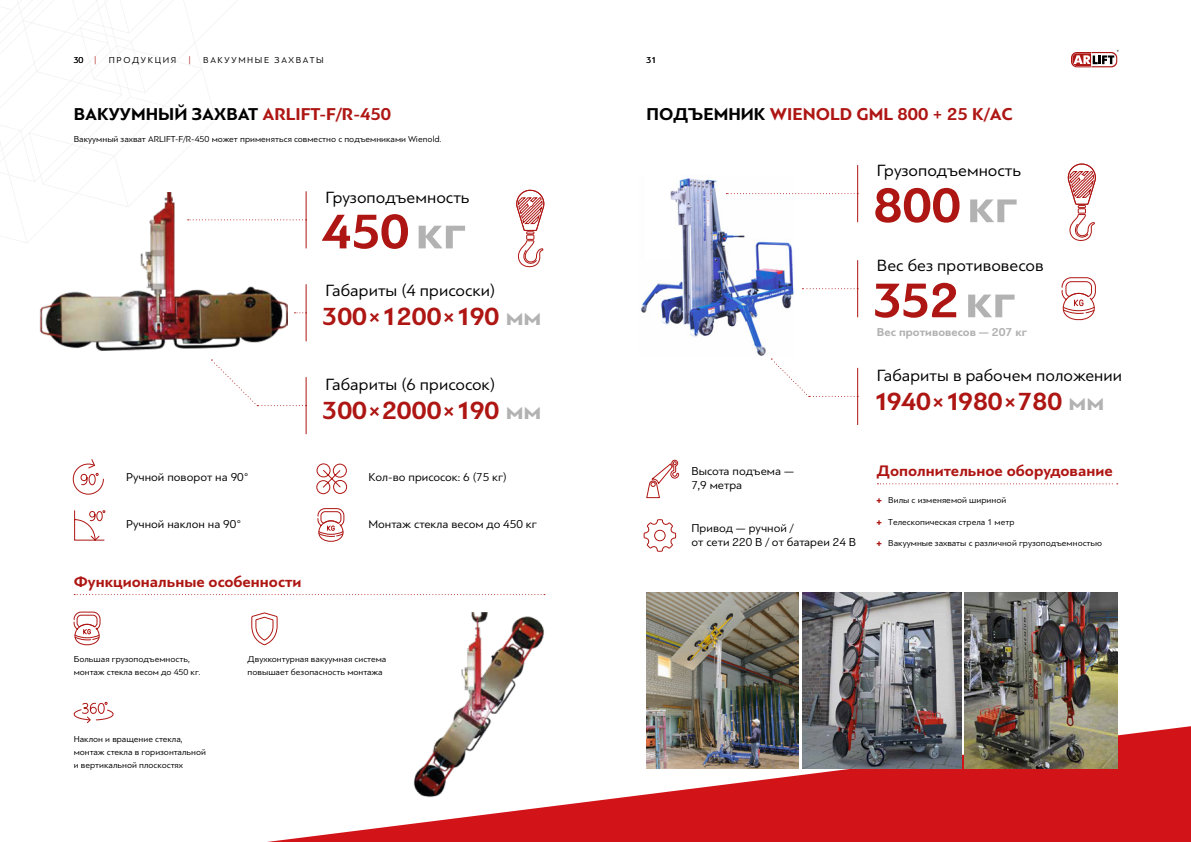
<style>
.page{position:relative;width:1191px;height:842px;background:#fff}
.page>*{position:absolute;margin:0;border:0;box-sizing:border-box;transform-origin:0 0}
.t1{font:700 51px "PF Bague Sans Pro";color:#ae1613}
.t2{font:700 26px "PF Bague Sans Pro";letter-spacing:-.03em;color:#ae1613}
.t3{font:700 18px "PF Bague Sans Pro";color:#000}
.t4{font:700 18px "PF Bague Sans Pro";color:#ae1613}
.t5{font:17px "PF Bague Sans Pro";color:#000}
.t6{font:700 16px "PF Bague Sans Pro";color:#ae1613}
.t7{font:12px/14px "PF Bague Sans Pro";color:#000}
.t8{font:700 12px "PF Bague Sans Pro";color:#b3b2b2}
.t9{font:9px/13px "PF Bague Sans Pro";color:#000}
.t10{font:9px "PF Bague Sans Pro";letter-spacing:.18em;color:#000}
.t11{font:9px "PF Bague Sans Pro";color:#ae1613}
.s1{color:#ae1613}
.s2{color:#b3b2b2}
.s3{color:#000}
</style>
<div class="page">
<svg style="left:1071px;top:50px;width:47px;height:17px"></svg>
<svg style="left:4px;top:0;width:234px;height:243px"></svg>
<img style="left:450px;top:613px;width:94px;height:113px">
<svg style="left:74px;top:594px;width:471px;height:1px"></svg>
<img style="left:40px;top:192px;width:247px;height:158px">
<hr style="left:306px;top:191px;width:1px;height:57px;background:#ae1613">
<hr style="left:306px;top:377px;width:1px;height:57px;background:#ae1613">
<svg style="left:188px;top:219px;width:119px;height:1px"></svg>
<svg style="left:211px;top:360px;width:96px;height:46px"></svg>
<svg style="left:516px;top:189px;width:28px;height:78px"></svg>
<hr style="left:306px;top:284px;width:1px;height:57px;background:#ae1613">
<svg style="left:251px;top:612px;width:27px;height:34px"></svg>
<svg style="left:73px;top:611px;width:28px;height:35px"></svg>
<svg style="left:317px;top:508px;width:28px;height:34px"></svg>
<svg style="left:73px;top:701px;width:41px;height:23px"></svg>
<svg style="left:74px;top:510px;width:32px;height:31px"></svg>
<svg style="left:72px;top:459px;width:32px;height:36px"></svg>
<svg style="left:316px;top:463px;width:31px;height:31px"></svg>
<img style="left:641px;top:178px;width:153px;height:178px">
<hr style="left:857px;top:165px;width:1px;height:57px;background:#ae1613">
<hr style="left:857px;top:368px;width:1px;height:57px;background:#ae1613">
<svg style="left:726px;top:193px;width:131px;height:1px"></svg>
<svg style="left:771px;top:359px;width:87px;height:38px"></svg>
<svg style="left:1068px;top:163px;width:28px;height:78px"></svg>
<hr style="left:857px;top:260px;width:1px;height:57px;background:#ae1613">
<svg style="left:802px;top:288px;width:55px;height:1px"></svg>
<svg style="left:1061px;top:277px;width:35px;height:44px"></svg>
<svg style="left:267px;top:726px;width:924px;height:116px;fill:#d21418"></svg>
<img style="left:646px;top:593px;width:153px;height:175px">
<img style="left:802px;top:592px;width:159px;height:176px">
<img style="left:965px;top:592px;width:152px;height:176px">
<svg style="left:877px;top:483px;width:240px;height:1px"></svg>
<svg style="left:643px;top:460px;width:36px;height:92px"></svg>
<p class="t9" style="left:74px;top:53px;width:24px">30 <span class="s1">|</span></p>
<p class="t10" style="left:109px;top:54px;width:69px">ПРОДУКЦИЯ</p>
<p class="t11" style="left:189px;top:54px;width:4px">|</p>
<p class="t10" style="left:203px;top:54px;width:122px">ВАКУУМНЫЕ ЗАХВАТЫ</p>
<p class="t9" style="left:646px;top:53px;width:11px">31</p>
<h3 class="t3" style="left:74px;top:103px;width:319px">ВАКУУМНЫЙ ЗАХВАТ <span class="s1">ARLIFT-F/R-450</span></h3>
<p class="t9" style="left:74px;top:133px;width:369px">Вакуумный захват ARLIFT-F/R-450 может применяться совместно с подъемниками Wienold.</p>
<h3 class="t5" style="left:325px;top:187px;width:146px">Грузоподъемность</h3>
<h1 class="t1" style="left:322px;top:201px;width:145px">450<span class="s2">кг</span></h1>
<h3 class="t5" style="left:325px;top:280px;width:171px">Габариты (4 присоски)</h3>
<h2 class="t2" style="left:322px;top:300px;width:220px">300×1200×190 <span class="s2">мм</span></h2>
<h3 class="t5" style="left:325px;top:374px;width:171px">Габариты (6 присосок)</h3>
<h2 class="t2" style="left:322px;top:395px;width:220px">300×2000×190 <span class="s2">мм</span></h2>
<h3 class="t7" style="left:368px;top:470px;width:140px">Кол-во присосок: 6 (75 кг)</h3>
<h3 class="t7" style="left:126px;top:470px;width:124px">Ручной поворот на 90°</h3>
<h3 class="t7" style="left:126px;top:517px;width:117px">Ручной наклон на 90°</h3>
<h3 class="t7" style="left:368px;top:517px;width:170px">Монтаж стекла весом до 450 кг</h3>
<h3 class="t6" style="left:74px;top:572px;width:229px">Функциональные особенности</h3>
<p class="t9" style="left:74px;top:653px;width:128px">Большая грузоподъемность, монтаж стекла весом до 450 кг.</p>
<p class="t9" style="left:248px;top:653px;width:140px">Двухконтурная вакуумная система повышает безопасность монтажа</p>
<p class="t9" style="left:74px;top:733px;width:134px">Наклон и вращение стекла, монтаж стекла в горизонтальной и вертикальной плоскостях</p>
<h3 class="t4" style="left:646px;top:103px;width:367px"><span class="s3">ПОДЪЕМНИК</span> WIENOLD GML 800 + 25 K/AC</h3>
<h3 class="t5" style="left:877px;top:161px;width:146px">Грузоподъемность</h3>
<h1 class="t1" style="left:873px;top:174px;width:145px">800<span class="s2">кг</span></h1>
<h3 class="t5" style="left:877px;top:256px;width:168px">Вес без противовесов</h3>
<h1 class="t1" style="left:873px;top:269px;width:143px">352<span class="s2">кг</span></h1>
<h3 class="t8" style="left:877px;top:325px;width:152px">Вес противовесов — 207 кг</h3>
<h3 class="t5" style="left:877px;top:365px;width:247px">Габариты в рабочем положении</h3>
<h2 class="t2" style="left:874px;top:386px;width:232px">1940×1980×780 <span class="s2">мм</span></h2>
<h3 class="t7" style="left:691px;top:464px;width:104px">Высота подъема —<br>7,9 метра</h3>
<h3 class="t7" style="left:691px;top:521px;width:166px">Привод — ручной /<br>от сети 220 В / от батареи 24 В</h3>
<h3 class="t6" style="left:877px;top:461px;width:237px">Дополнительное оборудование</h3>
<p class="t9" style="left:888px;top:494px;width:120px">Вилы с изменяемой шириной</p>
<p class="t9" style="left:888px;top:515px;width:128px">Телескопическая стрела 1 метр</p>
<p class="t9" style="left:888px;top:537px;width:215px">Вакуумные захваты с различной грузоподъемностью</p>
</div>
